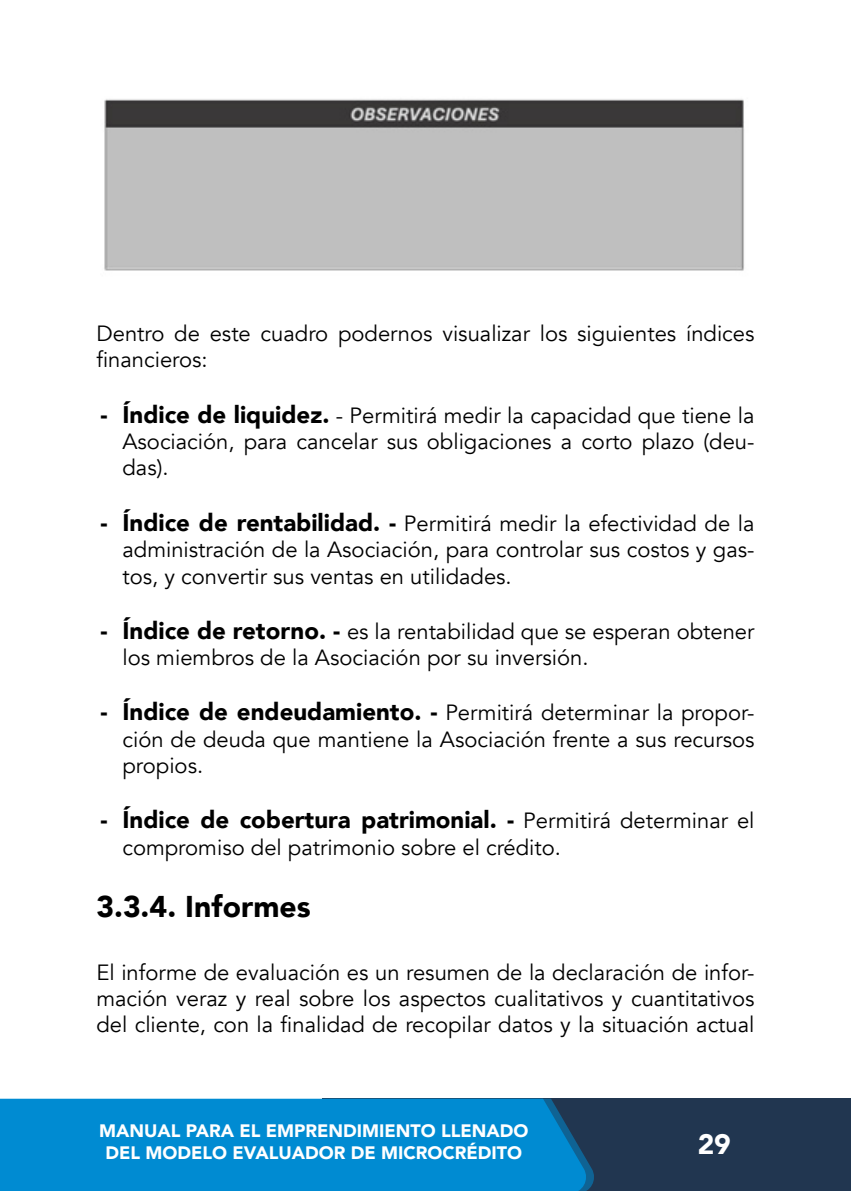
<style>
.page{position:relative;width:851px;height:1191px;background:#fff}
.page>*{position:absolute;margin:0;border:0;box-sizing:border-box;transform-origin:0 0}
.t1{font:900 30px "Avenir";color:#000}
.t2{font:900 28px "Avenir";color:#fff}
.t3{font:900 24px "Avenir";color:#000}
.t4{font:22px/26.4px "Avenir";color:#000;text-align:justify}
.t5{font:900 18px/22px "Avenir";color:#fff;text-align:center}
.s1{font-weight:900;font-size:24px}
.s2{font-weight:400;font-size:22px}
</style>
<div class="page">
<div style="left:322px;top:1098px;width:528px;height:93px;background:#213650"></div>
<div style="left:0;top:1098px;width:590px;height:93px;background:#008bd2"></div>
<img style="left:104px;top:99px;width:640px;height:172px">
<p class="t4" style="left:96px;top:321px;width:659px">Dentro de este cuadro podernos visualizar los siguientes índices financieros:</p>
<p class="t4" style="left:122px;top:402px;width:633px;text-indent:-22px"><span class="s1">- Índice de liquidez.</span> - Permitirá medir la capacidad que tiene la Asociación, para cancelar sus obligaciones a corto plazo (deu&shy;das).</p>
<p class="t4" style="left:122px;top:510px;width:633px;text-indent:-22px"><span class="s1">- Índice de rentabilidad. -</span> Permitirá medir la efectividad de la administración de la Asociación, para controlar sus costos y gas&shy;tos, y convertir sus ventas en utilidades.</p>
<p class="t4" style="left:122px;top:618px;width:633px;text-indent:-22px"><span class="s1">- Índice de retorno. -</span> es la rentabilidad que se esperan obtener los miembros de la Asociación por su inversión.</p>
<p class="t4" style="left:122px;top:700px;width:633px;text-indent:-22px"><span class="s1">- Índice de endeudamiento. -</span> Permitirá determinar la propor&shy;ción de deuda que mantiene la Asociación frente a sus recursos propios.</p>
<p class="t3" style="left:100px;top:799px;width:655px">- Índice de cobertura patrimonial. - <span class="s2">Permitirá determinar el</span></p>
<p class="t4" style="left:122px;top:834px;width:440px">compromiso del patrimonio sobre el crédito.</p>
<h1 class="t1" style="left:96px;top:881px;width:216px">3.3.4. Informes</h1>
<p class="t4" style="left:96px;top:959px;width:659px">El informe de evaluación es un resumen de la declaración de infor&shy;mación veraz y real sobre los aspectos cualitativos y cuantitativos del cliente, con la finalidad de recopilar datos y la situación actual</p>
<p class="t5" style="left:99px;top:1118px;width:431px">MANUAL PARA EL EMPRENDIMIENTO LLENADO<br>DEL MODELO EVALUADOR DE MICROCRÉDITO</p>
<p class="t2" style="left:697px;top:1120px;width:35px">29</p>
</div>
